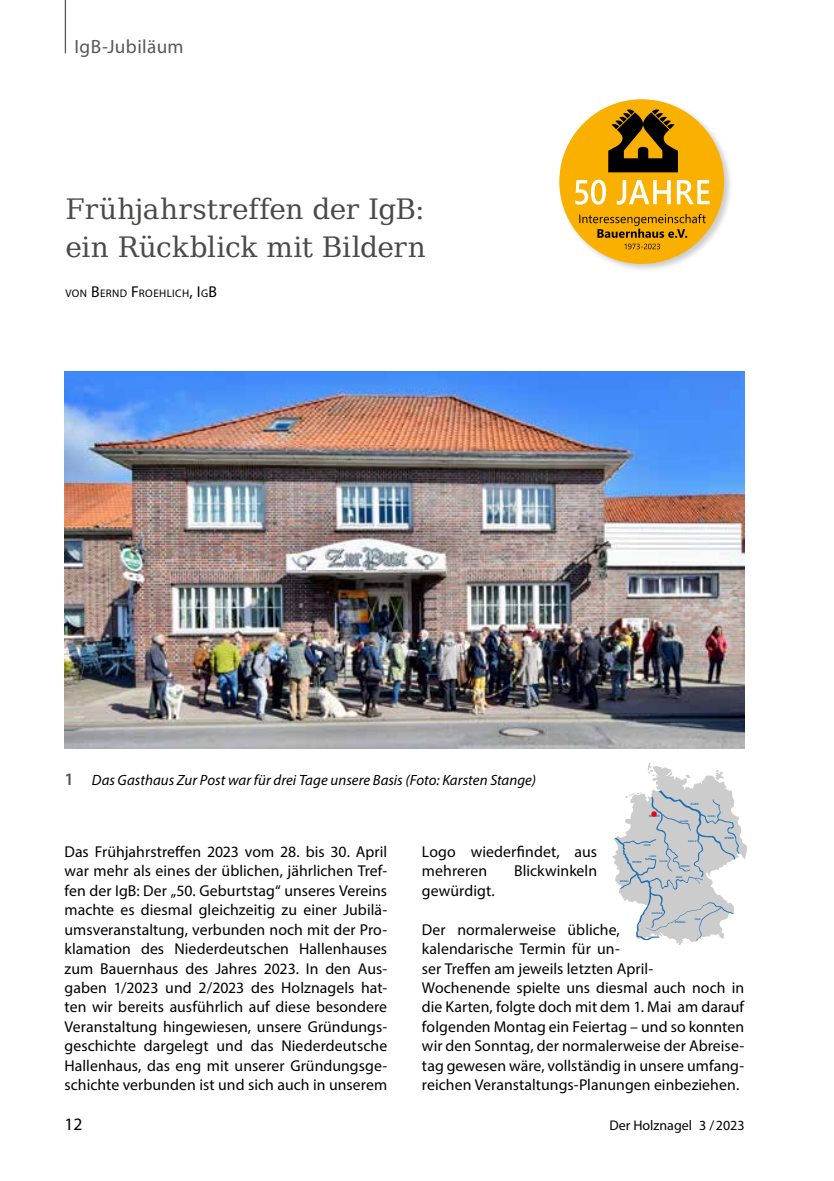
<style>
.page{position:relative;width:834px;height:1181px;background:#fff}
.page>*{position:absolute;margin:0;border:0;box-sizing:border-box;transform-origin:0 0}
.t1{font:28px/38.5px "Prima Serif BT";letter-spacing:-.01em;color:#4a4a49}
.t2{font:19.25px "Myriad Pro";letter-spacing:.02em;color:#575756}
.t3{font:17.5px "Myriad Pro";color:#000}
.t4{font:15.75px/19.4px "Myriad Pro";letter-spacing:.005em;color:#000}
.t5{font:italic 14.88px "Myriad Pro";color:#000}
.t6{font:14px "Myriad Pro";color:#000}
.t7{font:11.03px "Myriad Pro";letter-spacing:.035em;color:#000}
.t8{font:700 2.8px "Arial";color:#1c70b8}
.t9{font:700 2.45px "Arial";color:#1c70b8}
.s1{font-size:15.75px}
.s2{font-weight:600;font-style:normal;font-size:17.5px;color:#575756}
</style>
<div class="page">
<hr style="left:65px;top:0;width:1px;height:53px;background:#575756">
<img style="left:64px;top:371px;width:679px;height:377px">
<div style="left:557px;top:97px;width:176px;height:176px;background:#000;opacity:.2"></div>
<div style="left:559px;top:99px;width:165px;height:165px;background:#f9b000;border-radius:50%"></div>
<svg style="left:608px;top:109px;width:69px;height:63px"></svg>
<svg style="left:624px;top:244px;width:36px;height:5px"></svg>
<svg style="left:579px;top:214px;width:126px;height:24px"></svg>
<svg style="left:575px;top:180px;width:134px;height:25px"></svg>
<svg style="left:612px;top:763px;width:135px;height:182px"></svg>
<p class="t2" style="left:74px;top:35px;width:111px">IgB-Jubiläum</p>
<h1 class="t1" style="left:65px;top:187px;width:362px">Frühjahrstreffen der IgB: ein Rückblick mit Bildern</h1>
<p class="t7" style="left:65px;top:287px;width:153px">VON <span class="s1">B</span>ERND <span class="s1">F</span>ROEHLICH<span class="s1">, I</span> G<span class="s1">B</span></p>
<p class="t5" style="left:64px;top:770px;width:473px"><span class="s2">1</span> Das Gasthaus Zur Post war für drei Tage unsere Basis (Foto: Karsten Stange)</p>
<p class="t8" style="left:649px;top:814px;width:12px">WESER</p>
<p class="t8" style="left:690px;top:802px;width:9px">ELBE</p>
<p class="t9" style="left:688px;top:839px;width:10px">SAALE</p>
<p class="t9" style="left:679px;top:819px;width:10px">ALLER</p>
<p class="t9" style="left:707px;top:815px;width:10px">HAVEL</p>
<p class="t8" style="left:724px;top:836px;width:11px">SPREE</p>
<p class="t9" style="left:643px;top:843px;width:9px">LIPPE</p>
<p class="t4" style="left:64px;top:842px;width:324px;text-align:justify">Das Frühjahrstreffen 2023 vom 28. bis 30. April war mehr als eines der üblichen, jährlichen Tref&shy;fen der IgB: Der „50. Geburtstag“ unseres Vereins machte es diesmal gleichzeitig zu einer Jubilä&shy;umsveranstaltung, verbunden noch mit der Pro&shy;klamation des Niederdeutschen Hallenhauses zum Bauernhaus des Jahres 2023. In den Aus&shy;gaben 1/2023 und 2/2023 des Holznagels hat&shy;ten wir bereits ausführlich auf diese besondere Veranstaltung hingewiesen, unsere Gründungs&shy;geschichte dargelegt und das Niederdeutsche Hallenhaus, das eng mit unserer Gründungsge&shy;schichte verbunden ist und sich auch in unserem</p>
<p class="t4" style="left:422px;top:841px;width:177px">Logo wiederfindet, aus mehreren</p>
<p class="t9" style="left:649px;top:854px;width:8px">LAHN</p>
<p class="t9" style="left:659px;top:859px;width:10px">FULDA</p>
<p class="t8" style="left:632px;top:860px;width:10px">RHEIN</p>
<p class="t4" style="left:514px;top:861px;width:84px">Blickwinkeln</p>
<p class="t9" style="left:680px;top:865px;width:11px">WERRA</p>
<p class="t9" style="left:676px;top:875px;width:8px">MAIN</p>
<p class="t9" style="left:620px;top:879px;width:10px">MOSEL</p>
<p class="t4" style="left:422px;top:880px;width:74px">gewürdigt.</p>
<p class="t4" style="left:422px;top:919px;width:324px">Der normalerweise übliche,<br>kalendarische Termin für un-<br>ser Treffen am jeweils letzten April-Wochenende spielte uns diesmal auch noch in die Karten, folgte doch mit dem 1. Mai am darauf folgenden Montag ein Feiertag – und so konnten wir den Sonntag, der normalerweise der Abreise&shy;tag gewesen wäre, vollständig in unsere umfang&shy;reichen Veranstaltungs-Planungen einbeziehen.</p>
<p class="t9" style="left:651px;top:911px;width:12px">NECKAR</p>
<p class="t9" style="left:694px;top:917px;width:7px">ISAR</p>
<p class="t8" style="left:675px;top:920px;width:12px">DONAU</p>
<p class="t3" style="left:64px;top:1113px;width:19px">12</p>
<p class="t6" style="left:609px;top:1116px;width:137px">Der Holznagel 3 /2023</p>
</div>
